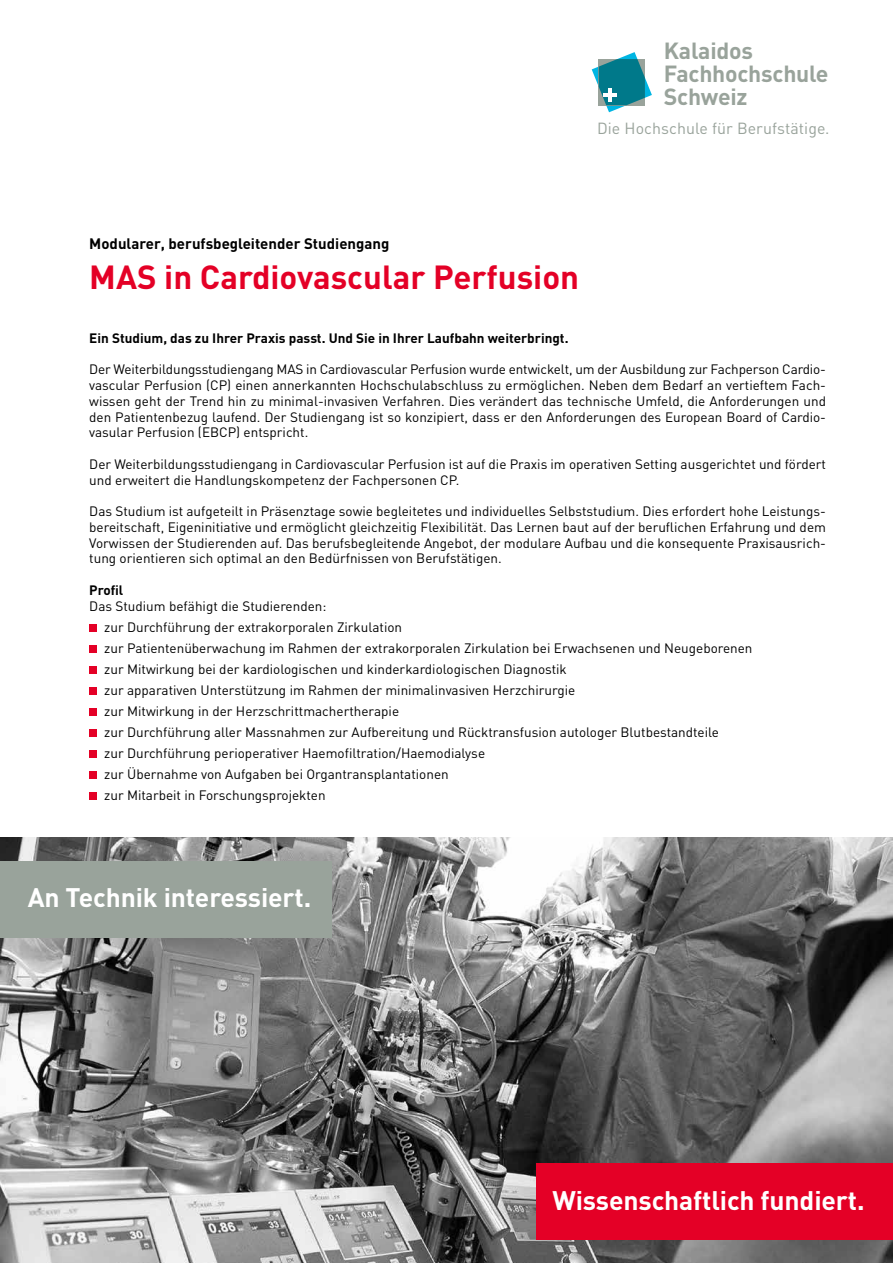
<style>
.page{position:relative;width:893px;height:1263px;background:#fff}
.page>*{position:absolute;margin:0;border:0;box-sizing:border-box;transform-origin:0 0}
.t1{font:700 33px "DIN";color:#e40026}
.t2{font:700 26.55px "DIN";letter-spacing:-.005em;color:#fff}
.t3{font:700 23.1px/23.1px "DIN";letter-spacing:-.01em;color:#99a39b}
.t4{font:15.9px "DIN";letter-spacing:.005em;color:#99a39b}
.t5{font:700 15px "DIN";color:#000}
.t6{font:13.5px/21px "DIN";color:#000}
.t7{font:700 13.5px "DIN";color:#000}
</style>
<div class="page">
<img style="left:0;top:838px;width:893px;height:425px">
<svg style="left:592px;top:52px;width:60px;height:60px"></svg>
<hr style="left:608px;top:88px;width:4px;height:14px;background:#fff">
<hr style="left:603px;top:93px;width:14px;height:4px;background:#fff">
<div style="left:536px;top:1163px;width:357px;height:77px;background:#e40026"></div>
<div style="left:0;top:861px;width:332px;height:76px;background:#99a39b"></div>
<div style="left:89px;top:624px;width:8px;height:7px;background:#e40026"></div>
<div style="left:89px;top:645px;width:8px;height:7px;background:#e40026"></div>
<div style="left:89px;top:666px;width:8px;height:7px;background:#e40026"></div>
<div style="left:89px;top:687px;width:8px;height:7px;background:#e40026"></div>
<div style="left:89px;top:708px;width:8px;height:7px;background:#e40026"></div>
<div style="left:89px;top:729px;width:8px;height:7px;background:#e40026"></div>
<div style="left:89px;top:750px;width:8px;height:7px;background:#e40026"></div>
<div style="left:89px;top:771px;width:8px;height:7px;background:#e40026"></div>
<div style="left:89px;top:792px;width:8px;height:7px;background:#e40026"></div>
<h3 class="t3" style="left:664px;top:38px;width:166px">Kalaidos<br>Fachhochschule<br>Schweiz</h3>
<p class="t4" style="left:597px;top:119px;width:234px">Die Hochschule für Berufstätige.</p>
<p class="t5" style="left:89px;top:234px;width:302px">Modularer, berufsbegleitender Studiengang</p>
<h1 class="t1" style="left:89px;top:255px;width:491px">MAS in Cardiovascular Perfusion</h1>
<p class="t7" style="left:89px;top:329px;width:481px">Ein Studium, das zu Ihrer Praxis passt. Und Sie in Ihrer Laufbahn weiterbringt.</p>
<p class="t6" style="left:89px;top:361px;width:738px;line-height:15.8px">Der Weiterbildungsstudiengang MAS in Cardiovascular Perfusion wurde entwickelt, um der Ausbildung zur Fachperson Cardio&shy;vascular Perfusion (CP) einen annerkannten Hochschulabschluss zu ermöglichen. Neben dem Bedarf an vertieftem Fach&shy;wissen geht der Trend hin zu minimal-invasiven Verfahren. Dies verändert das technische Umfeld, die Anforderungen und den Patientenbezug laufend. Der Studiengang ist so konzipiert, dass er den Anforderungen des European Board of Cardio&shy;vasular Perfusion (EBCP) entspricht.</p>
<p class="t6" style="left:89px;top:456px;width:738px;line-height:15.8px">Der Weiterbildungsstudiengang in Cardiovascular Perfusion ist auf die Praxis im operativen Setting ausgerichtet und fördert und erweitert die Handlungskompetenz der Fachpersonen CP.</p>
<p class="t6" style="left:89px;top:503px;width:738px;line-height:15.8px;text-align:justify">Das Studium ist aufgeteilt in Präsenztage sowie begleitetes und individuelles Selbststudium. Dies erfordert hohe Leistungs&shy;bereitschaft, Eigeninitiative und ermöglicht gleichzeitig Flexibilität. Das Lernen baut auf der beruflichen Erfahrung und dem Vorwissen der Studierenden auf. Das berufsbegleitende Angebot, der modulare Aufbau und die konsequente Praxisausrich&shy;tung orientieren sich optimal an den Bedürfnissen von Berufstätigen.</p>
<p class="t7" style="left:89px;top:581px;width:36px">Profil</p>
<p class="t6" style="left:104px;top:595px;width:650px;text-indent:-15px">Das Studium befähigt die Studierenden:<br>zur Durchführung der extrakorporalen Zirkulation<br>zur Patientenüberwachung im Rahmen der extrakorporalen Zirkulation bei Erwachsenen und Neugeborenen zur Mitwirkung bei der kardiologischen und kinderkardiologischen Diagnostik<br>zur apparativen Unterstützung im Rahmen der minimalinvasiven Herzchirurgie<br>zur Mitwirkung in der Herzschrittmachertherapie<br>zur Durchführung aller Massnahmen zur Aufbereitung und Rücktransfusion autologer Blutbestandteile<br>zur Durchführung perioperativer Haemofiltration/Haemodialyse<br>zur Übernahme von Aufgaben bei Organtransplantationen<br>zur Mitarbeit in Forschungsprojekten</p>
<h2 class="t2" style="left:28px;top:880px;width:285px">An Technik interessiert.</h2>
<h2 class="t2" style="left:552px;top:1183px;width:314px">Wissenschaftlich fundiert.</h2>
</div>
